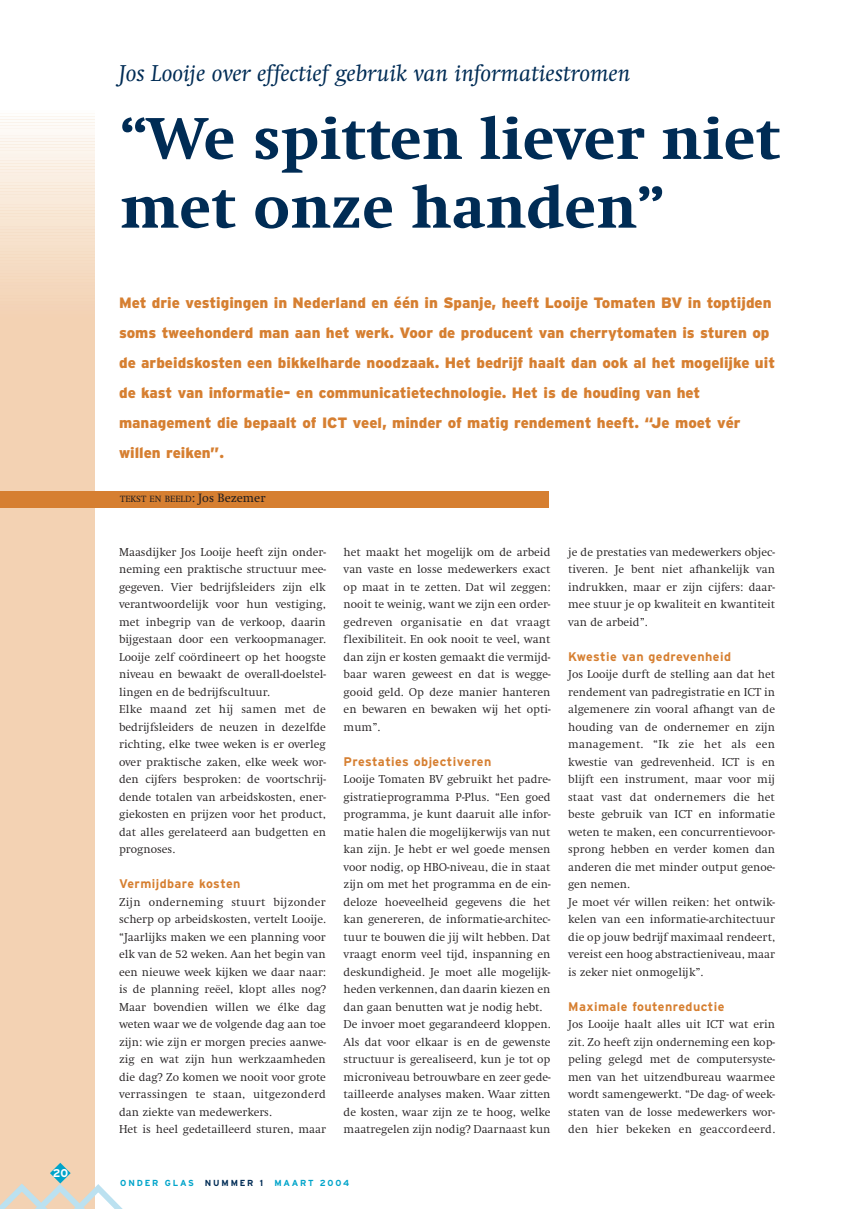
<style>
.page{position:relative;width:851px;height:1209px;background:#fff}
.page>*{position:absolute;margin:0;border:0;box-sizing:border-box;transform-origin:0 0}
.t1{font:800 61.25px/68.8px "Swift";letter-spacing:.01em;color:#002c55}
.t2{font:italic 23.75px "Swift";color:#002c55}
.t3{font:900 15px/30px "Interstate";color:#d67f31}
.t4{font:700 12.5px "Interstate";letter-spacing:.035em;color:#d67f31}
.t5{font:300 11.88px/17.5px "Swift";color:#231f20}
.t6{font:700 11.25px "Interstate";color:#fff}
.t7{font:9.38px "Swift";color:#231f20}
.t8{font:700 8.75px "Interstate";letter-spacing:.205em;color:#00a4ca}
.t9{font:700 8.75px "Interstate";letter-spacing:.205em;color:#002c55}
.s1{font-size:12.5px}
</style>
<div class="page">
<div style="left:0;top:0;width:95px;height:1209px;background:#f3d2b3"></div>
<div style="left:0;top:491px;width:549px;height:17px;background:#d67f31"></div>
<svg style="left:0;top:1163px;width:123px;height:46px"></svg>
<hr style="left:0;top:308px;width:95px;height:2px;background:#f3d3b7">
<hr style="left:0;top:305px;width:95px;height:2px;background:#f3d3b8">
<hr style="left:0;top:302px;width:95px;height:2px;background:#f3d4b8">
<hr style="left:0;top:299px;width:95px;height:2px;background:#f4d6ba">
<hr style="left:0;top:296px;width:95px;height:2px;background:#f4d6ba">
<hr style="left:0;top:292px;width:95px;height:3px;background:#f4d7bb">
<hr style="left:0;top:289px;width:95px;height:3px;background:#f4d7bc">
<hr style="left:0;top:286px;width:95px;height:2px;background:#f4d7bd">
<hr style="left:0;top:283px;width:95px;height:2px;background:#f4d7be">
<hr style="left:0;top:280px;width:95px;height:2px;background:#f5d9bf">
<hr style="left:0;top:277px;width:95px;height:2px;background:#f5dac0">
<hr style="left:0;top:274px;width:95px;height:2px;background:#f5dac1">
<hr style="left:0;top:270px;width:95px;height:3px;background:#f5dbc2">
<hr style="left:0;top:267px;width:95px;height:3px;background:#f5dbc3">
<hr style="left:0;top:264px;width:95px;height:2px;background:#f5dcc4">
<hr style="left:0;top:261px;width:95px;height:2px;background:#f6ddc5">
<hr style="left:0;top:258px;width:95px;height:2px;background:#f6dec6">
<hr style="left:0;top:255px;width:95px;height:2px;background:#f6dfc7">
<hr style="left:0;top:252px;width:95px;height:2px;background:#f6dfc8">
<hr style="left:0;top:248px;width:95px;height:3px;background:#f6e0c9">
<hr style="left:0;top:245px;width:95px;height:3px;background:#f6e0ca">
<hr style="left:0;top:242px;width:95px;height:3px;background:#f7e1cc">
<hr style="left:0;top:239px;width:95px;height:2px;background:#f7e2cd">
<hr style="left:0;top:236px;width:95px;height:2px;background:#f7e2ce">
<hr style="left:0;top:233px;width:95px;height:2px;background:#f7e3cf">
<hr style="left:0;top:230px;width:95px;height:2px;background:#f7e3cf">
<hr style="left:0;top:227px;width:95px;height:2px;background:#f7e4d1">
<hr style="left:0;top:223px;width:95px;height:3px;background:#f8e6d2">
<hr style="left:0;top:220px;width:95px;height:3px;background:#f8e6d3">
<hr style="left:0;top:217px;width:95px;height:2px;background:#f8e7d4">
<hr style="left:0;top:214px;width:95px;height:2px;background:#f8e7d5">
<hr style="left:0;top:211px;width:95px;height:2px;background:#f8e8d6">
<hr style="left:0;top:208px;width:95px;height:2px;background:#f9e9d8">
<hr style="left:0;top:205px;width:95px;height:2px;background:#f9e9d9">
<hr style="left:0;top:201px;width:95px;height:3px;background:#f9eada">
<hr style="left:0;top:198px;width:95px;height:3px;background:#f9eadb">
<hr style="left:0;top:195px;width:95px;height:2px;background:#f9ebdc">
<hr style="left:0;top:192px;width:95px;height:2px;background:#f9ebdd">
<hr style="left:0;top:189px;width:95px;height:2px;background:#faeddf">
<hr style="left:0;top:186px;width:95px;height:2px;background:#faeddf">
<hr style="left:0;top:183px;width:95px;height:2px;background:#faeee1">
<hr style="left:0;top:179px;width:95px;height:3px;background:#faeee2">
<hr style="left:0;top:176px;width:95px;height:3px;background:#faefe3">
<hr style="left:0;top:173px;width:95px;height:2px;background:#fbefe4">
<hr style="left:0;top:170px;width:95px;height:2px;background:#fbf0e6">
<hr style="left:0;top:167px;width:95px;height:2px;background:#fbf1e7">
<hr style="left:0;top:164px;width:95px;height:2px;background:#fbf2e8">
<hr style="left:0;top:161px;width:95px;height:2px;background:#fbf2e9">
<hr style="left:0;top:157px;width:95px;height:3px;background:#fcf3eb">
<hr style="left:0;top:154px;width:95px;height:3px;background:#fbf3eb">
<hr style="left:0;top:151px;width:95px;height:3px;background:#fcf5ed">
<hr style="left:0;top:148px;width:95px;height:2px;background:#fcf5ee">
<hr style="left:0;top:145px;width:95px;height:2px;background:#fcf6ef">
<hr style="left:0;top:142px;width:95px;height:2px;background:#fcf7f1">
<hr style="left:0;top:139px;width:95px;height:2px;background:#fcf7f2">
<hr style="left:0;top:136px;width:95px;height:2px;background:#fcf8f3">
<hr style="left:0;top:132px;width:95px;height:3px;background:#fdf9f5">
<hr style="left:0;top:129px;width:95px;height:3px;background:#fdfaf6">
<hr style="left:0;top:126px;width:95px;height:2px;background:#fdfaf7">
<hr style="left:0;top:123px;width:95px;height:2px;background:#fdfbf8">
<hr style="left:0;top:120px;width:95px;height:2px;background:#fdfcf9">
<hr style="left:0;top:117px;width:95px;height:2px;background:#fdfcfa">
<hr style="left:0;top:114px;width:95px;height:2px;background:#fefefc">
<hr style="left:0;top:110px;width:95px;height:3px;background:#fefefd">
<hr style="left:0;top:108px;width:95px;height:2px;background:#fff">
<div style="left:0;top:0;width:95px;height:108px;background:#fff"></div>
<p class="t6" style="left:53px;top:1169px;width:17px">20</p>
<h2 class="t2" style="left:119px;top:64px;width:512px">Jos Looije over effectief gebruik van informatiestromen</h2>
<h1 class="t1" style="left:120px;top:110px;width:661px">“We spitten liever niet met onze handen”</h1>
<p class="t3" style="left:119px;top:289px;width:657px">Met drie vestigingen in Nederland en één in Spanje, heeft Looije Tomaten BV in toptijden soms tweehonderd man aan het werk. Voor de producent van cherrytomaten is sturen op de arbeidskosten een bikkelharde noodzaak. Het bedrijf haalt dan ook al het mogelijke uit de kast van informatie- en communicatietechnologie. Het is de houding van het management die bepaalt of ICT veel, minder of matig rendement heeft. “Je moet vér willen reiken”.</p>
<p class="t7" style="left:120px;top:496px;width:147px">TEKST EN BEELD<span class="s1">: Jos Bezemer</span></p>
<p class="t5" style="left:119px;top:544px;width:208px">Maasdijker Jos Looije heeft zijn onder&shy;neming een praktische structuur mee&shy;gegeven. Vier bedrijfsleiders zijn elk verantwoordelijk voor hun vestiging, met inbegrip van de verkoop, daarin bijgestaan door een verkoopmanager.<br>Looije zelf coördineert op het hoogste niveau en bewaakt de overall-doelstel&shy;lingen en de bedrijfscultuur.<br>Elke maand zet hij samen met de bedrijfsleiders de neuzen in dezelfde richting, elke twee weken is er overleg over praktische zaken, elke week wor&shy;den cijfers besproken: de voortschrij&shy;dende totalen van arbeidskosten, ener&shy;giekosten en prijzen voor het product, dat alles gerelateerd aan budgetten en prognoses.</p>
<p class="t4" style="left:119px;top:879px;width:123px">Vermijdbare kosten</p>
<p class="t5" style="left:119px;top:894px;width:208px">Zijn onderneming stuurt bijzonder scherp op arbeidskosten, vertelt Looije. “Jaarlijks maken we een planning voor elk van de 52 weken. Aan het begin van een nieuwe week kijken we daar naar: is de planning reëel, klopt alles nog?<br>Maar bovendien willen we élke dag weten waar we de volgende dag aan toe zijn: wie zijn er morgen precies aanwe&shy;zig en wat zijn hun werkzaamheden die dag? Zo komen we nooit voor grote verrassingen te staan, uitgezonderd dan ziekte van medewerkers.<br>Het is heel gedetailleerd sturen, maar</p>
<p class="t5" style="left:343px;top:544px;width:208px;text-align:justify">het maakt het mogelijk om de arbeid van vaste en losse medewerkers exact op maat in te zetten. Dat wil zeggen: nooit te weinig, want we zijn een order&shy;gedreven organisatie en dat vraagt flexibiliteit. En ook nooit te veel, want dan zijn er kosten gemaakt die vermijd&shy;baar waren geweest en dat is wegge&shy;gooid geld. Op deze manier hanteren en bewaren en bewaken wij het opti&shy;mum”.</p>
<p class="t4" style="left:343px;top:757px;width:149px">Prestaties objectiveren</p>
<p class="t5" style="left:343px;top:771px;width:208px">Looije Tomaten BV gebruikt het padre&shy;gistratieprogramma P-Plus. “Een goed programma, je kunt daaruit alle infor&shy;matie halen die mogelijkerwijs van nut kan zijn. Je hebt er wel goede mensen voor nodig, op HBO-niveau, die in staat zijn om met het programma en de ein&shy;deloze hoeveelheid gegevens die het kan genereren, de informatie-architec&shy;tuur te bouwen die jij wilt hebben. Dat vraagt enorm veel tijd, inspanning en deskundigheid. Je moet alle mogelijk&shy;heden verkennen, dan daarin kiezen en dan gaan benutten wat je nodig hebt.<br>De invoer moet gegarandeerd kloppen.<br>Als dat voor elkaar is en de gewenste structuur is gerealiseerd, kun je tot op microniveau betrouwbare en zeer gede&shy;tailleerde analyses maken. Waar zitten de kosten, waar zijn ze te hoog, welke maatregelen zijn nodig? Daarnaast kun</p>
<p class="t5" style="left:568px;top:544px;width:208px;text-align:justify">je de prestaties van medewerkers objec&shy;tiveren. Je bent niet afhankelijk van indrukken, maar er zijn cijfers: daar&shy;mee stuur je op kwaliteit en kwantiteit van de arbeid”.</p>
<p class="t4" style="left:568px;top:652px;width:164px">Kwestie van gedrevenheid</p>
<p class="t5" style="left:568px;top:666px;width:208px">Jos Looije durft de stelling aan dat het rendement van padregistratie en ICT in algemenere zin vooral afhangt van de houding van de ondernemer en zijn management. “Ik zie het als een kwestie van gedrevenheid. ICT is en blijft een instrument, maar voor mij staat vast dat ondernemers die het beste gebruik van ICT en informatie weten te maken, een concurrentievoor&shy;sprong hebben en verder komen dan anderen die met minder output genoe&shy;gen nemen.<br>Je moet vér willen reiken: het ontwik&shy;kelen van een informatie-architectuur die op jouw bedrijf maximaal rendeert, vereist een hoog abstractieniveau, maar is zeker niet onmogelijk”.</p>
<p class="t4" style="left:568px;top:1002px;width:158px">Maximale foutenreductie</p>
<p class="t5" style="left:568px;top:1016px;width:208px;text-align:justify">Jos Looije haalt alles uit ICT wat erin zit. Zo heeft zijn onderneming een kop&shy;peling gelegd met de computersyste&shy;men van het uitzendbureau waarmee wordt samengewerkt. “De dag- of week&shy;staten van de losse medewerkers wor&shy;den hier bekeken en geaccordeerd.</p>
<p class="t8" style="left:120px;top:1179px;width:75px">ONDER GLAS</p>
<p class="t9" style="left:205px;top:1179px;width:60px">NUMMER 1</p>
<p class="t8" style="left:274px;top:1179px;width:76px">MAART 2004</p>
</div>
